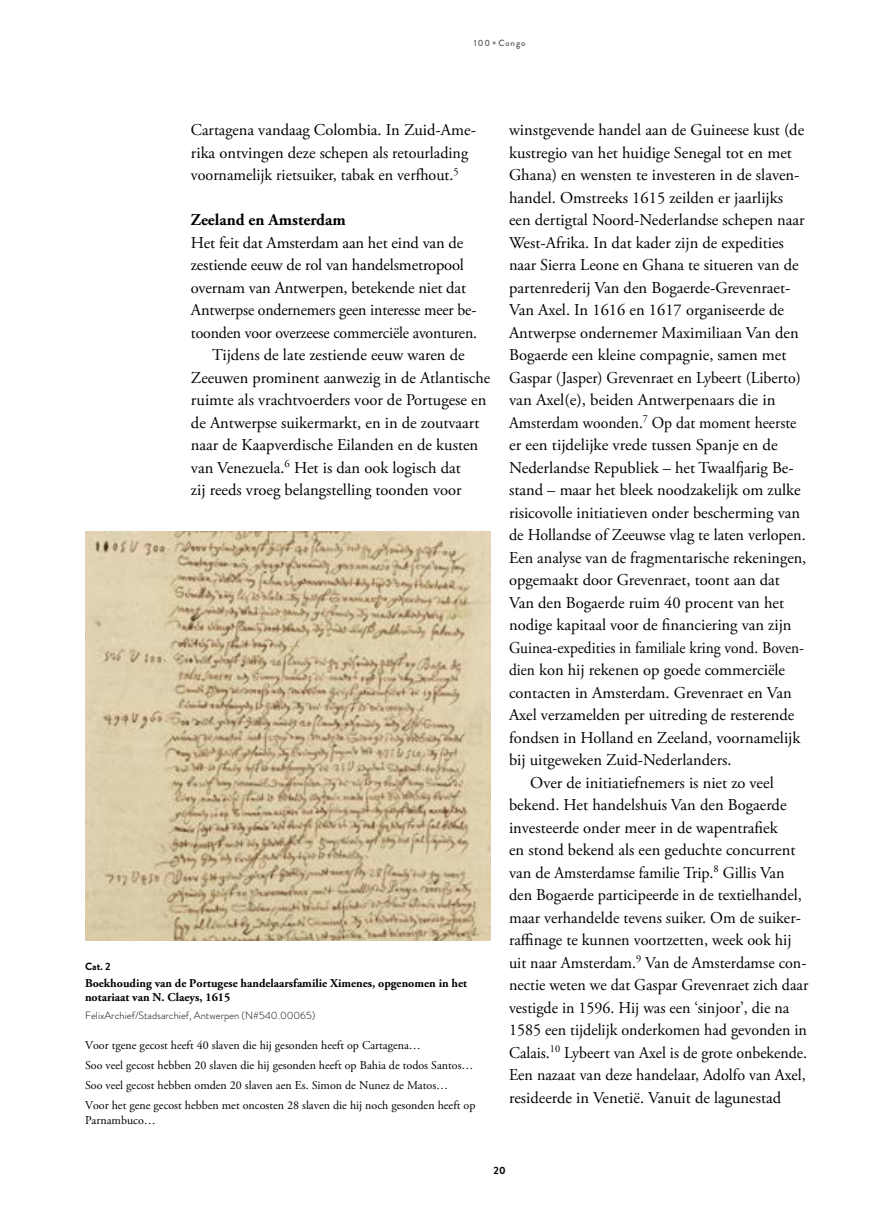
<style>
.page{position:relative;width:893px;height:1212px;background:#fff}
.page>*{position:absolute;margin:0;border:0;box-sizing:border-box;transform-origin:0 0}
.t1{font:16.5px/22.5px "Adobe Garamond Pro";color:#000}
.t2{font:16.5px "Adobe Garamond Pro";color:#000;scale:.96 1}
.t3{font:16.5px "Adobe Garamond Pro";color:#000;scale:.93 1}
.t4{font:16.5px "Adobe Garamond Pro";color:#000;scale:.95 1}
.t5{font:700 16.5px "Adobe Garamond Pro";color:#000}
.t6{font:12px/19.6px "Adobe Garamond Pro";color:#000}
.t7{font:700 12px/13.5px "Adobe Garamond Pro";color:#000}
.t8{font:300 10.5px "Brandon Grotesque";color:#000}
.t9{font:700 10.5px "Brandon Grotesque";color:#000}
.t10{font:500 9px "Brandon Grotesque";letter-spacing:.1em;color:#575756}
</style>
<div class="page">
<img style="left:85px;top:532px;width:406px;height:408px">
<p class="t10" style="left:474px;top:36px;width:53px">100 × Congo</p>
<p class="t1" style="left:191px;top:119px;width:287px">Cartagena vandaag Colombia. In Zuid-Ame&shy;rika ontvingen deze schepen als retourlading voornamelijk rietsuiker, tabak en verfhout.<sup>5</sup></p>
<p class="t5" style="left:191px;top:210px;width:156px">Zeeland en Amsterdam</p>
<p class="t1" style="left:191px;top:232px;width:274px">Het feit dat Amsterdam aan het eind van de</p>
<p class="t1" style="left:191px;top:254px;width:275px">zestiende eeuw de rol van handelsmetropool</p>
<p class="t1" style="left:191px;top:277px;width:277px">overnam van Antwerpen, betekende niet dat</p>
<p class="t1" style="left:191px;top:299px;width:287px">Antwerpse ondernemers geen interesse meer be-</p>
<p class="t2" style="left:191px;top:322px;width:300px">toonden voor overzeese commerciële avonturen.</p>
<p class="t1" style="left:212px;top:344px;width:254px">Tijdens de late zestiende eeuw waren de</p>
<p class="t1" style="left:191px;top:367px;width:301px">Zeeuwen prominent aanwezig in de Atlantische</p>
<p class="t1" style="left:191px;top:389px;width:297px">ruimte als vrachtvoerders voor de Portugese en</p>
<p class="t1" style="left:191px;top:412px;width:290px">de Antwerpse suikermarkt, en in de zoutvaart</p>
<p class="t1" style="left:191px;top:434px;width:289px">naar de Kaapverdische Eilanden en de kusten</p>
<p class="t1" style="left:191px;top:457px;width:271px">van Venezuela.<sup>6</sup> Het is dan ook logisch dat</p>
<p class="t1" style="left:191px;top:479px;width:272px">zij reeds vroeg belangstelling toonden voor</p>
<p class="t9" style="left:85px;top:958px;width:27px">Cat. 2</p>
<p class="t7" style="left:85px;top:977px;width:383px">Boekhouding van de Portugese handelaarsfamilie Ximenes, opgenomen in het notariaat van N. Claeys, 1615</p>
<p class="t8" style="left:85px;top:1008px;width:232px">FelixArchief/Stadsarchief, Antwerpen (N#540.00065)</p>
<p class="t6" style="left:85px;top:1036px;width:392px">Voor tgene gecost heeft 40 slaven die hij gesonden heeft op Cartagena…<br>Soo veel gecost hebben 20 slaven die hij gesonden heeft op Bahia de todos Santos… Soo veel gecost hebben omden 20 slaven aen Es. Simon de Nunez de Matos…<br>Voor het gene gecost hebben met oncosten 28 slaven die hij noch gesonden heeft op</p>
<p class="t6" style="left:85px;top:1111px;width:72px">Parnambuco…</p>
<p class="t1" style="left:509px;top:119px;width:297px">winstgevende handel aan de Guineese kust (de</p>
<p class="t1" style="left:509px;top:142px;width:284px">kustregio van het huidige Senegal tot en met</p>
<p class="t1" style="left:509px;top:164px;width:292px">Ghana) en wensten te investeren in de slaven-</p>
<p class="t1" style="left:509px;top:187px;width:275px">handel. Omstreeks 1615 zeilden er jaarlijks</p>
<p class="t1" style="left:509px;top:209px;width:297px">een dertigtal Noord-Nederlandse schepen naar</p>
<p class="t1" style="left:509px;top:232px;width:276px">West-Afrika. In dat kader zijn de expedities</p>
<p class="t1" style="left:509px;top:254px;width:291px">naar Sierra Leone en Ghana te situeren van de</p>
<p class="t1" style="left:509px;top:277px;width:283px">partenrederij Van den Bogaerde-Grevenraet-</p>
<p class="t1" style="left:509px;top:299px;width:277px">Van Axel. In 1616 en 1617 organiseerde de</p>
<p class="t1" style="left:509px;top:322px;width:291px">Antwerpse ondernemer Maximiliaan Van den</p>
<p class="t1" style="left:509px;top:344px;width:279px">Bogaerde een kleine compagnie, samen met</p>
<p class="t2" style="left:509px;top:367px;width:305px">Gaspar (Jasper) Grevenraet en Lybeert (Liberto)</p>
<p class="t1" style="left:509px;top:389px;width:268px">van Axel(e), beiden Antwerpenaars die in</p>
<p class="t4" style="left:509px;top:412px;width:304px">Amsterdam woonden.<sup>7</sup> Op dat moment heerste</p>
<p class="t1" style="left:509px;top:434px;width:270px">er een tijdelijke vrede tussen Spanje en de</p>
<p class="t1" style="left:509px;top:457px;width:286px">Nederlandse Republiek – het Twaalfjarig Be-</p>
<p class="t1" style="left:509px;top:479px;width:293px">stand – maar het bleek noodzakelijk om zulke</p>
<p class="t1" style="left:509px;top:502px;width:292px">risicovolle initiatieven onder bescherming van</p>
<p class="t1" style="left:509px;top:524px;width:298px">de Hollandse of Zeeuwse vlag te laten verlopen.</p>
<p class="t1" style="left:509px;top:547px;width:299px">Een analyse van de fragmentarische rekeningen,</p>
<p class="t1" style="left:509px;top:569px;width:272px">opgemaakt door Grevenraet, toont aan dat</p>
<p class="t1" style="left:509px;top:592px;width:277px">Van den Bogaerde ruim 40 procent van het</p>
<p class="t1" style="left:509px;top:614px;width:284px">nodige kapitaal voor de financiering van zijn</p>
<p class="t3" style="left:509px;top:637px;width:319px">Guinea-expedities in familiale kring vond. Boven-</p>
<p class="t3" style="left:509px;top:660px;width:298px">dien kon hij rekenen op goede commerciële</p>
<p class="t1" style="left:509px;top:682px;width:284px">contacten in Amsterdam. Grevenraet en Van</p>
<p class="t1" style="left:509px;top:704px;width:287px">Axel verzamelden per uitreding de resterende</p>
<p class="t1" style="left:509px;top:727px;width:293px">fondsen in Holland en Zeeland, voornamelijk</p>
<p class="t1" style="left:509px;top:749px;width:224px">bij uitgeweken Zuid-Nederlanders.</p>
<p class="t1" style="left:530px;top:772px;width:245px">Over de initiatiefnemers is niet zo veel</p>
<p class="t1" style="left:509px;top:794px;width:279px">bekend. Het handelshuis Van den Bogaerde</p>
<p class="t1" style="left:509px;top:817px;width:270px">investeerde onder meer in de wapentrafiek</p>
<p class="t1" style="left:509px;top:839px;width:288px">en stond bekend als een geduchte concurrent</p>
<p class="t1" style="left:509px;top:862px;width:277px">van de Amsterdamse familie Trip.<sup>8</sup> Gillis Van</p>
<p class="t1" style="left:509px;top:884px;width:294px">den Bogaerde participeerde in de textielhandel,</p>
<p class="t1" style="left:509px;top:907px;width:293px">maar verhandelde tevens suiker. Om de suiker-</p>
<p class="t1" style="left:509px;top:929px;width:284px">raffinage te kunnen voortzetten, week ook hij</p>
<p class="t1" style="left:509px;top:952px;width:299px">uit naar Amsterdam.<sup>9</sup> Van de Amsterdamse con-</p>
<p class="t1" style="left:509px;top:974px;width:301px">nectie weten we dat Gaspar Grevenraet zich daar</p>
<p class="t1" style="left:509px;top:997px;width:282px">vestigde in 1596. Hij was een ‘sinjoor’, die na</p>
<p class="t1" style="left:509px;top:1019px;width:299px">1585 een tijdelijk onderkomen had gevonden in</p>
<p class="t2" style="left:509px;top:1042px;width:312px">Calais.<sup>10</sup> Lybeert van Axel is de grote onbekende.</p>
<p class="t1" style="left:509px;top:1064px;width:298px">Een nazaat van deze handelaar, Adolfo van Axel,</p>
<p class="t1" style="left:509px;top:1087px;width:274px">resideerde in Venetië. Vanuit de lagunestad</p>
<p class="t9" style="left:494px;top:1163px;width:14px">20</p>
</div>
